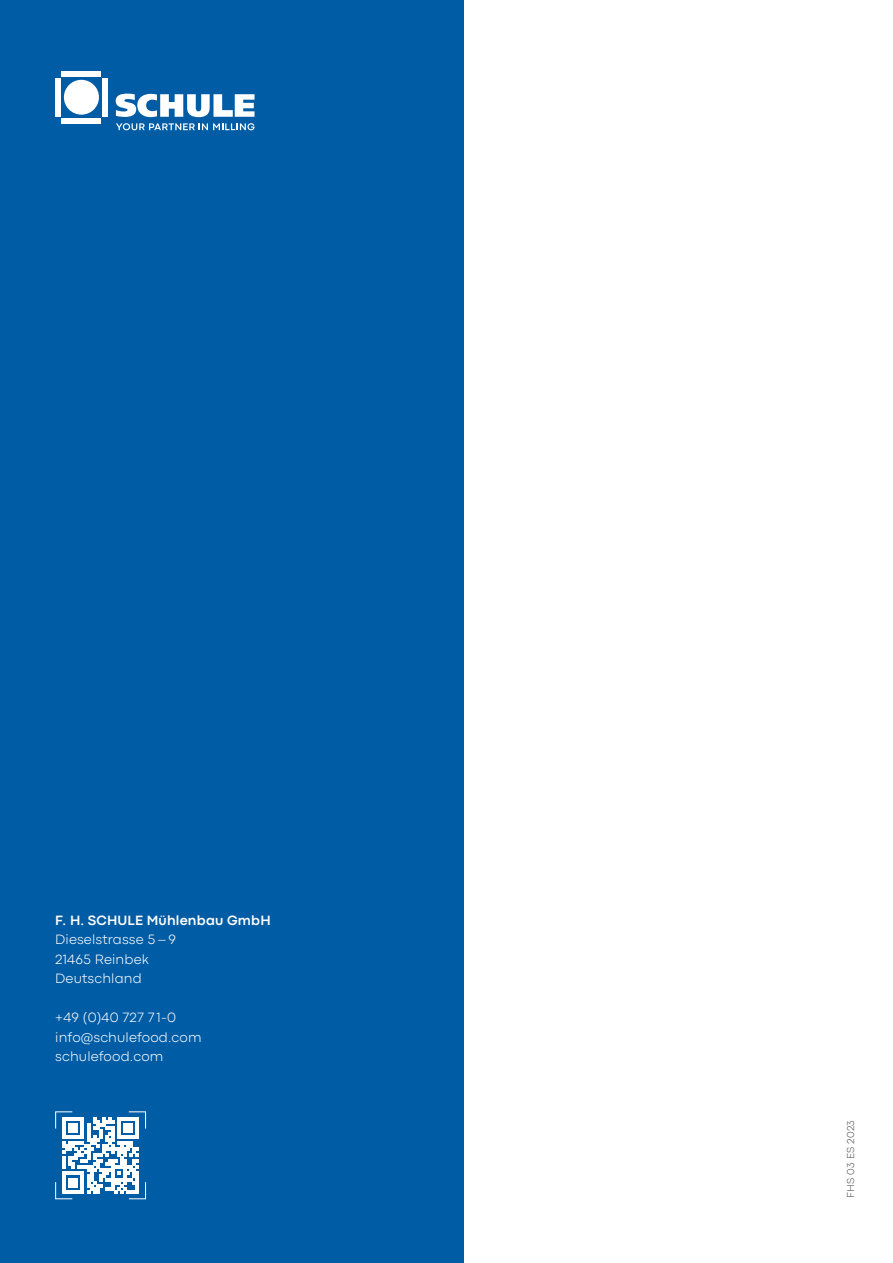
<style>
.page{position:relative;width:893px;height:1263px;background:#fff}
.page>*{position:absolute;margin:0;border:0;box-sizing:border-box;transform-origin:0 0}
.t1{font:300 14.1px/19.5px "Codec Pro";letter-spacing:.01em;color:#fff}
.t2{font:700 14.1px "Codec Pro";letter-spacing:.01em;color:#fff}
.t3{font:300 10.5px "Codec Pro";letter-spacing:.02em;color:#575756}
</style>
<div class="page">
<div style="left:0;top:0;width:464px;height:1263px;background:#005ca5"></div>
<div style="left:64px;top:80px;width:35px;height:35px;background:#fff;border-radius:50%"></div>
<div style="left:55px;top:78px;width:6px;height:39px;background:#fff"></div>
<div style="left:102px;top:78px;width:6px;height:39px;background:#fff"></div>
<div style="left:62px;top:71px;width:39px;height:6px;background:#fff"></div>
<div style="left:62px;top:118px;width:39px;height:5px;background:#fff"></div>
<svg style="left:116px;top:94px;width:138px;height:23px"></svg>
<svg style="left:116px;top:123px;width:139px;height:7px"></svg>
<svg style="left:55px;top:1111px;width:91px;height:88px"></svg>
<p class="t2" style="left:55px;top:912px;width:217px">F. H. SCHULE Mühlenbau GmbH</p>
<p class="t1" style="left:55px;top:930px;width:122px">Dieselstrasse 5–9<br>21465 Reinbek<br>Deutschland</p>
<p class="t1" style="left:55px;top:1008px;width:148px">+49 (0)40 727 71-0 info@schulefood.com schulefood.com</p>
<p class="t3" style="left:844px;top:1198px;width:79px;rotate:-90deg">FHS 03 ES 2023</p>
</div>
